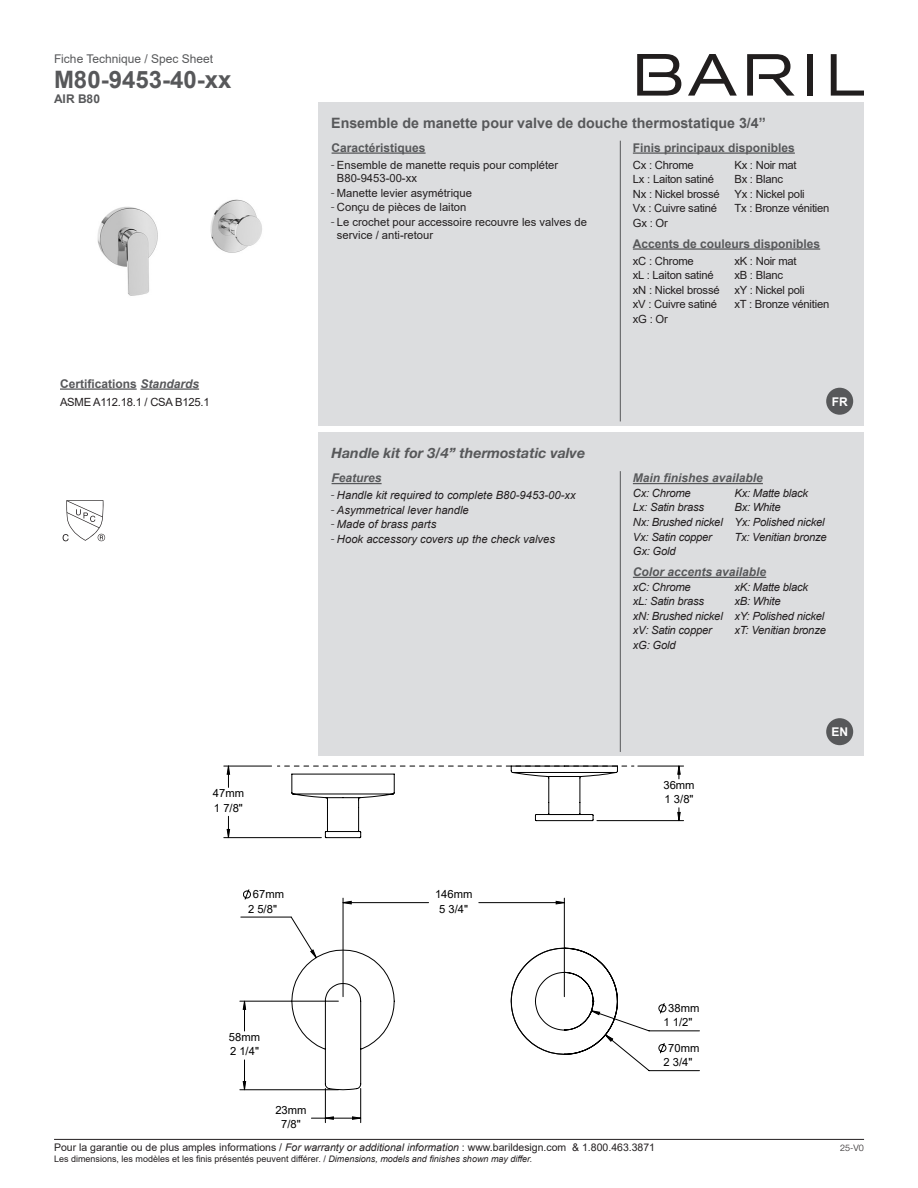
<style>
.page{position:relative;width:918px;height:1188px;background:#fff}
.page>*{position:absolute;margin:0;border:0;box-sizing:border-box;transform-origin:0 0}
.t1{font:700 24px "Arial";color:#57585a}
.t2{font:700 14.25px "Arial";color:#57585a}
.t3{font:italic 700 14.25px "Helvetica Neue LT Std";color:#57585a}
.t4{font:700 12px "Arial";color:#57585a}
.t5{font:italic 700 12px "Arial";color:#57585a}
.t6{font:12px "Arial";color:#57585a}
.t7{font:700 12px "Arial";color:#fff}
.t8{font:11.25px "Arial";letter-spacing:-.02em;color:#231f20}
.t9{font:italic 11.25px "Arial";letter-spacing:-.02em;color:#231f20}
.t10{font:11.25px/13.5px "Arial";color:#231f20}
.t11{font:italic 11.25px "Arial";color:#231f20}
.t12{font:11.25px/14.4px "Arial";color:#000}
.t13{font:10.5px "Arial";color:#231f20}
.t14{font:9px "Arial";color:#231f20}
.t15{font:300 9px "Helvetica Neue LT Std";color:#231f20}
.s1{font-style:italic}
.s2{font-family:"Gotham";font-weight:300}
.s3{font-family:"Gotham";font-weight:300;font-style:normal}
</style>
<div class="page">
<div style="left:319px;top:432px;width:545px;height:324px;background:#dcdddf"></div>
<div style="left:319px;top:102px;width:545px;height:324px;background:#dcdddf"></div>
<svg style="left:688px;top:54px;width:49px;height:42px"></svg>
<svg style="left:831px;top:54px;width:33px;height:42px"></svg>
<div style="left:807px;top:54px;width:6px;height:42px;background:#211e1e"></div>
<svg style="left:747px;top:54px;width:48px;height:42px"></svg>
<svg style="left:637px;top:54px;width:44px;height:42px"></svg>
<svg style="left:227px;top:766px;width:453px;height:244px"></svg>
<svg style="left:343px;top:901px;width:222px;height:3px"></svg>
<hr style="left:325px;top:1088px;width:1px;height:35px;background:#000">
<hr style="left:360px;top:1088px;width:1px;height:35px;background:#000">
<svg style="left:311px;top:1117px;width:50px;height:3px"></svg>
<hr style="left:244px;top:1001px;width:1px;height:30px;background:#000">
<hr style="left:244px;top:1060px;width:1px;height:30px;background:#000">
<hr style="left:240px;top:1001px;width:98px;height:1px;background:#000">
<hr style="left:240px;top:1089px;width:98px;height:1px;background:#000">
<svg style="left:243px;top:1001px;width:3px;height:9px"></svg>
<svg style="left:243px;top:1081px;width:3px;height:9px"></svg>
<svg style="left:243px;top:889px;width:8px;height:11px"></svg>
<hr style="left:241px;top:917px;width:50px;height:1px;background:#000">
<svg style="left:291px;top:917px;width:26px;height:31px"></svg>
<svg style="left:291px;top:948px;width:220px;height:142px"></svg>
<svg style="left:277px;top:766px;width:357px;height:72px"></svg>
<svg style="left:511px;top:948px;width:189px;height:123px"></svg>
<hr style="left:60px;top:388px;width:77px;height:2px;background:#57585a">
<hr style="left:140px;top:388px;width:59px;height:2px;background:#57585a">
<img style="left:97px;top:199px;width:165px;height:97px">
<hr style="left:332px;top:152px;width:94px;height:2px;background:#57585a">
<hr style="left:54px;top:1139px;width:810px;height:1px;background:#231f20">
<hr style="left:332px;top:483px;width:50px;height:1px;background:#57585a">
<div style="left:826px;top:388px;width:27px;height:27px;background:#57585a;border-radius:50%"></div>
<svg style="left:63px;top:500px;width:42px;height:41px"></svg>
<div style="left:826px;top:718px;width:27px;height:27px;background:#57585a;border-radius:50%"></div>
<hr style="left:633px;top:152px;width:162px;height:2px;background:#57585a">
<hr style="left:633px;top:248px;width:187px;height:2px;background:#57585a">
<hr style="left:633px;top:483px;width:130px;height:1px;background:#57585a">
<hr style="left:633px;top:577px;width:133px;height:1px;background:#57585a">
<hr style="left:620px;top:141px;width:1px;height:280px;background:#57585a">
<hr style="left:620px;top:471px;width:1px;height:281px;background:#57585a">
<p class="t6" style="left:54px;top:50px;width:161px">Fiche Technique / Spec Sheet</p>
<p class="t1" style="left:54px;top:63px;width:179px">M80-9453-40-xx</p>
<p class="t4" style="left:54px;top:91px;width:48px">AIR B80</p>
<p class="t4" style="left:60px;top:375px;width:141px">Certifications <span class="s1">Standards</span></p>
<p class="t8" style="left:60px;top:394px;width:151px">ASME A112.18.1 / CSA B125.1</p>
<p class="t12" style="left:213px;top:786px;width:33px">47mm<br>1 7/8"</p>
<p class="t12" style="left:248px;top:887px;width:38px;text-indent:5px">67mm<br>2 5/8"</p>
<p class="t2" style="left:331px;top:113px;width:436px">Ensemble de manette pour valve de douche thermostatique 3/4”</p>
<p class="t4" style="left:332px;top:139px;width:96px">Caractéristiques</p>
<p class="t10" style="left:337px;top:158px;width:223px;text-indent:-6px"><span class="s2">-</span> Ensemble de manette requis pour compléter<br>B80-9453-00-xx</p>
<p class="t10" style="left:330px;top:186px;width:143px"><span class="s2">-</span> Manette levier asymétrique</p>
<p class="t10" style="left:330px;top:200px;width:137px"><span class="s2">-</span> Conçu de pièces de laiton</p>
<p class="t10" style="left:337px;top:215px;width:252px;text-indent:-6px"><span class="s2">-</span> Le crochet pour accessoire recouvre les valves de service / anti-retour</p>
<p class="t3" style="left:332px;top:444px;width:255px">Handle kit for 3/4” thermostatic valve</p>
<p class="t5" style="left:332px;top:470px;width:52px">Features</p>
<p class="t11" style="left:330px;top:488px;width:247px"><span class="s3">-</span> Handle kit required to complete B80-9453-00-xx</p>
<p class="t11" style="left:330px;top:502px;width:140px"><span class="s3">-</span> Asymmetrical lever handle</p>
<p class="t11" style="left:330px;top:517px;width:107px"><span class="s3">-</span> Made of brass parts</p>
<p class="t11" style="left:330px;top:532px;width:226px"><span class="s3">-</span> Hook accessory covers up the check valves</p>
<p class="t12" style="left:435px;top:887px;width:39px;text-align:center">146mm<br>5 3/4"</p>
<p class="t4" style="left:633px;top:139px;width:164px">Finis principaux disponibles</p>
<p class="t8" style="left:633px;top:157px;width:62px">Cx : Chrome</p>
<p class="t8" style="left:734px;top:157px;width:64px">Kx : Noir mat</p>
<p class="t8" style="left:633px;top:171px;width:83px">Lx : Laiton satiné</p>
<p class="t8" style="left:734px;top:171px;width:50px">Bx : Blanc</p>
<p class="t8" style="left:633px;top:186px;width:88px">Nx : Nickel brossé</p>
<p class="t8" style="left:734px;top:186px;width:72px">Yx : Nickel poli</p>
<p class="t8" style="left:633px;top:201px;width:86px">Vx : Cuivre satiné</p>
<p class="t8" style="left:734px;top:201px;width:97px">Tx : Bronze vénitien</p>
<p class="t8" style="left:633px;top:215px;width:36px">Gx : Or</p>
<p class="t4" style="left:633px;top:235px;width:189px">Accents de couleurs disponibles</p>
<p class="t8" style="left:633px;top:253px;width:62px">xC : Chrome</p>
<p class="t8" style="left:734px;top:253px;width:64px">xK : Noir mat</p>
<p class="t8" style="left:633px;top:267px;width:82px">xL : Laiton satiné</p>
<p class="t8" style="left:734px;top:267px;width:50px">xB : Blanc</p>
<p class="t8" style="left:633px;top:282px;width:88px">xN : Nickel brossé</p>
<p class="t8" style="left:734px;top:282px;width:72px">xY : Nickel poli</p>
<p class="t8" style="left:633px;top:297px;width:86px">xV : Cuivre satiné</p>
<p class="t8" style="left:734px;top:297px;width:96px">xT : Bronze vénitien</p>
<p class="t8" style="left:633px;top:311px;width:36px">xG : Or</p>
<p class="t7" style="left:832px;top:393px;width:17px">FR</p>
<p class="t5" style="left:633px;top:470px;width:132px">Main finishes available</p>
<p class="t9" style="left:633px;top:486px;width:59px">Cx: Chrome</p>
<p class="t9" style="left:734px;top:486px;width:75px">Kx: Matte black</p>
<p class="t9" style="left:633px;top:500px;width:73px">Lx: Satin brass</p>
<p class="t9" style="left:734px;top:500px;width:48px">Bx: White</p>
<p class="t9" style="left:633px;top:515px;width:193px">Nx: Brushed nickel Yx: Polished nickel</p>
<p class="t9" style="left:633px;top:529px;width:81px">Vx: Satin copper</p>
<p class="t9" style="left:734px;top:529px;width:94px">Tx: Venitian bronze</p>
<p class="t9" style="left:633px;top:544px;width:44px">Gx: Gold</p>
<p class="t5" style="left:633px;top:564px;width:135px">Color accents available</p>
<p class="t9" style="left:633px;top:579px;width:59px">xC: Chrome</p>
<p class="t9" style="left:734px;top:579px;width:75px">xK: Matte black</p>
<p class="t9" style="left:633px;top:594px;width:73px">xL: Satin brass</p>
<p class="t9" style="left:734px;top:594px;width:48px">xB: White</p>
<p class="t9" style="left:633px;top:609px;width:193px">xN: Brushed nickel xY: Polished nickel</p>
<p class="t9" style="left:633px;top:623px;width:80px">xV: Satin copper</p>
<p class="t9" style="left:734px;top:623px;width:93px">xT: Venitian bronze</p>
<p class="t9" style="left:633px;top:638px;width:44px">xG: Gold</p>
<p class="t12" style="left:663px;top:778px;width:33px">36mm<br>1 3/8"</p>
<p class="t7" style="left:831px;top:723px;width:18px">EN</p>
<p class="t12" style="left:229px;top:1030px;width:33px">58mm<br>2 1/4"</p>
<p class="t12" style="left:275px;top:1102px;width:33px;text-align:center">23mm<br>7/8"</p>
<p class="t12" style="left:663px;top:1001px;width:38px;text-indent:5px">38mm<br>1 1/2"</p>
<p class="t12" style="left:663px;top:1041px;width:38px;text-indent:5px">70mm<br>2 3/4"</p>
<p class="t13" style="left:54px;top:1140px;width:603px">Pour la garantie ou de plus amples informations / <span class="s1">For warranty or additional information</span> : www.barildesign.com &amp; 1.800.463.3871</p>
<p class="t14" style="left:54px;top:1153px;width:480px">Les dimensions, les modèles et les finis présentés peuvent différer. / <span class="s1">Dimensions, models and finishes shown may differ.</span></p>
<p class="t15" style="left:840px;top:1143px;width:25px">25-V0</p>
</div>
